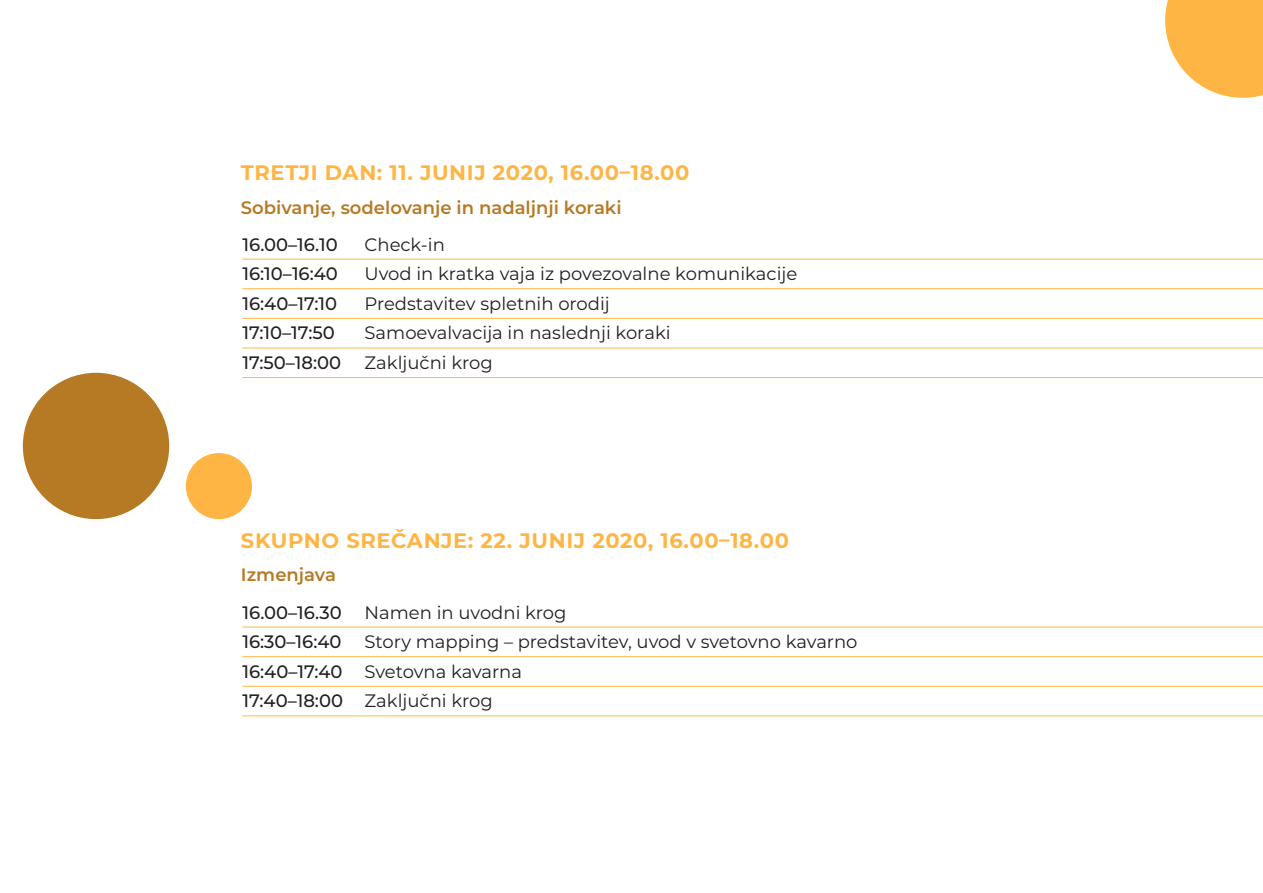
<style>
.page{position:relative;width:1263px;height:893px;background:#fff}
.page>*{position:absolute;margin:0;border:0;box-sizing:border-box;transform-origin:0 0}
.t1{font:700 21px "Montserrat";letter-spacing:.03em;color:#ffb543}
.t2{font:18px "Montserrat";color:#231f20}
.t3{font:500 18px "Montserrat";color:#231f20}
.t4{font:600 18px "Montserrat";color:#b67924}
</style>
<div class="page">
<div style="left:186px;top:453px;width:66px;height:66px;background:#ffb543;border-radius:50%"></div>
<svg style="left:1165px;top:0;width:98px;height:98px;background:#ffbf5e"></svg>
<div style="left:23px;top:373px;width:146px;height:146px;background:#b67924;border-radius:50%"></div>
<svg style="left:242px;top:258px;width:1021px;height:1px"></svg>
<svg style="left:242px;top:289px;width:1021px;height:59px"></svg>
<hr style="left:242px;top:259px;width:122px;height:1px;background:#ffb543">
<hr style="left:364px;top:259px;width:899px;height:1px;background:#ffb543">
<hr style="left:242px;top:288px;width:122px;height:1px;background:#ffb543">
<hr style="left:364px;top:288px;width:899px;height:1px;background:#ffb543">
<hr style="left:242px;top:318px;width:122px;height:1px;background:#ffb543">
<hr style="left:364px;top:318px;width:899px;height:1px;background:#ffb543">
<hr style="left:242px;top:348px;width:122px;height:1px;background:#ffb543">
<hr style="left:364px;top:348px;width:899px;height:1px;background:#ffb543">
<hr style="left:242px;top:377px;width:122px;height:1px;background:#ffb543">
<hr style="left:364px;top:377px;width:899px;height:1px;background:#ffb543">
<svg style="left:242px;top:626px;width:1021px;height:1px"></svg>
<svg style="left:242px;top:657px;width:1021px;height:29px"></svg>
<hr style="left:242px;top:627px;width:122px;height:1px;background:#ffb543">
<hr style="left:364px;top:627px;width:899px;height:1px;background:#ffb543">
<hr style="left:242px;top:656px;width:122px;height:1px;background:#ffb543">
<hr style="left:364px;top:656px;width:899px;height:1px;background:#ffb543">
<hr style="left:242px;top:686px;width:122px;height:1px;background:#ffb543">
<hr style="left:364px;top:686px;width:899px;height:1px;background:#ffb543">
<hr style="left:242px;top:715px;width:122px;height:1px;background:#ffb543">
<hr style="left:364px;top:715px;width:899px;height:1px;background:#ffb543">
<p class="t1" style="left:241px;top:158px;width:450px">TRETJI DAN: 11. JUNIJ 2020, 16.00–18.00</p>
<p class="t4" style="left:241px;top:194px;width:382px">Sobivanje, sodelovanje in nadaljnji koraki</p>
<p class="t3" style="left:242px;top:232px;width:97px">16.00–16.10</p>
<p class="t2" style="left:364px;top:232px;width:82px">Check-in</p>
<p class="t3" style="left:242px;top:261px;width:97px">16:10–16:40</p>
<p class="t2" style="left:364px;top:261px;width:434px">Uvod in kratka vaja iz povezovalne komunikacije</p>
<p class="t3" style="left:242px;top:291px;width:96px">16:40–17:10</p>
<p class="t2" style="left:364px;top:291px;width:247px">Predstavitev spletnih orodij</p>
<p class="t3" style="left:242px;top:320px;width:94px">17:10–17:50</p>
<p class="t2" style="left:364px;top:321px;width:307px">Samoevalvacija in naslednji koraki</p>
<p class="t3" style="left:242px;top:350px;width:100px">17:50–18:00</p>
<p class="t2" style="left:364px;top:350px;width:130px">Zaključni krog</p>
<p class="t1" style="left:241px;top:526px;width:549px">SKUPNO SREČANJE: 22. JUNIJ 2020, 16.00–18.00</p>
<p class="t4" style="left:241px;top:562px;width:96px">Izmenjava</p>
<p class="t3" style="left:242px;top:600px;width:101px">16.00–16.30</p>
<p class="t2" style="left:364px;top:600px;width:204px">Namen in uvodni krog</p>
<p class="t3" style="left:242px;top:629px;width:101px">16:30–16:40</p>
<p class="t2" style="left:364px;top:629px;width:494px">Story mapping – predstavitev, uvod v svetovno kavarno</p>
<p class="t3" style="left:242px;top:659px;width:102px">16:40–17:40</p>
<p class="t2" style="left:364px;top:659px;width:159px">Svetovna kavarna</p>
<p class="t3" style="left:242px;top:688px;width:102px">17:40–18:00</p>
<p class="t2" style="left:364px;top:689px;width:130px">Zaključni krog</p>
</div>
